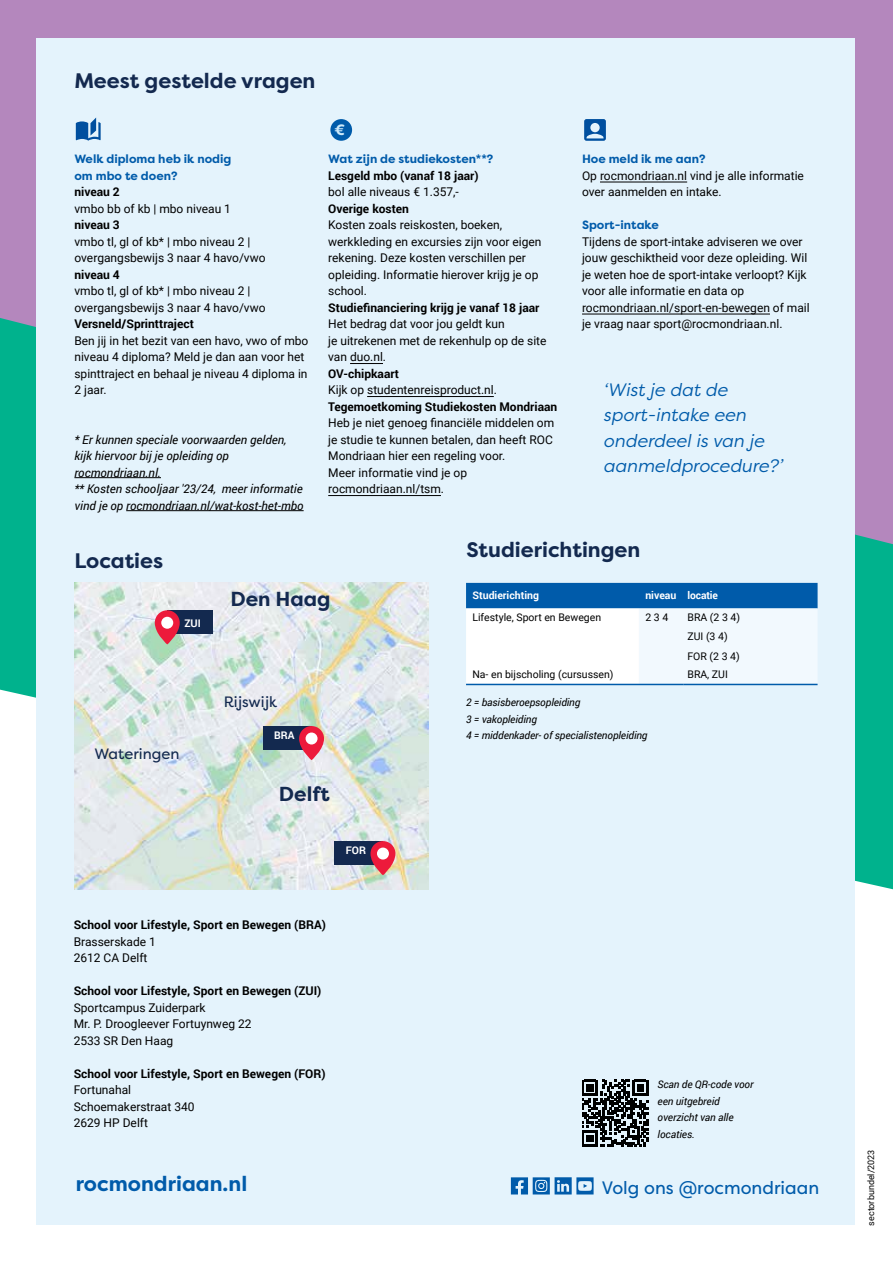
<style>
.page{position:relative;width:893px;height:1263px;background:#fff}
.page>*{position:absolute;margin:0;border:0;box-sizing:border-box;transform-origin:0 0}
.t1{font:700 21px "Filson Pro";color:#13294f}
.t2{font:700 21px "Filson Pro";color:#005baa}
.t3{font:700 20.25px "Filson Pro";color:#13294f}
.t4{font:italic 18px/25.5px "Filson Pro";color:#005baa}
.t5{font:18px "Filson Pro";color:#005baa}
.t6{font:15px "Filson Pro";color:#13294f}
.t7{font:700 15px "Filson Pro";color:#cce9fa}
.t8{font:12px/16.5px "Roboto";color:#000}
.t9{font:700 12px "Roboto";color:#000}
.t10{font:italic 12px/16.5px "Roboto";color:#000}
.t11{font:700 12px/16.5px "Filson Pro";color:#005baa}
.t12{font:italic 10.5px/16.5px "Roboto";letter-spacing:-.01em;color:#000}
.t13{font:10.5px/19.5px "Roboto";color:#000}
.t14{font:700 10.5px "Roboto";color:#fff}
.t15{font:9px "Roboto";color:#000}
</style>
<div class="page">
<div style="left:0;top:0;width:893px;height:574px;background:#b487bd"></div>
<svg style="left:0;top:318px;width:893px;height:571px;fill:#00b28d"></svg>
<div style="left:37px;top:38px;width:818px;height:1187px;background:#e4f3fc"></div>
<svg style="left:583px;top:1080px;width:65px;height:66px"></svg>
<svg style="left:511px;top:1177px;width:83px;height:17px"></svg>
<hr style="left:74px;top:477px;width:87px;height:1px;background:#000">
<hr style="left:126px;top:510px;width:178px;height:1px;background:#000">
<hr style="left:350px;top:363px;width:33px;height:1px;background:#000">
<hr style="left:367px;top:396px;width:127px;height:1px;background:#000">
<hr style="left:328px;top:495px;width:113px;height:1px;background:#000">
<hr style="left:600px;top:182px;width:87px;height:1px;background:#000">
<hr style="left:582px;top:314px;width:188px;height:1px;background:#000">
<img style="left:75px;top:583px;width:353px;height:306px">
<div style="left:167px;top:610px;width:46px;height:23px;background:#13294f"></div>
<div style="left:263px;top:726px;width:49px;height:23px;background:#13294f"></div>
<div style="left:335px;top:841px;width:48px;height:23px;background:#13294f"></div>
<svg style="left:155px;top:610px;width:25px;height:34px"></svg>
<div style="left:161px;top:617px;width:12px;height:12px;background:#fff;border-radius:50%"></div>
<svg style="left:299px;top:726px;width:25px;height:34px"></svg>
<div style="left:306px;top:732px;width:12px;height:12px;background:#fff;border-radius:50%"></div>
<svg style="left:370px;top:841px;width:25px;height:34px"></svg>
<div style="left:377px;top:847px;width:12px;height:12px;background:#fff;border-radius:50%"></div>
<svg style="left:466px;top:583px;width:352px;height:101px"></svg>
<hr style="left:466px;top:684px;width:173px;height:1px;background:#005baa">
<hr style="left:639px;top:684px;width:44px;height:1px;background:#005baa">
<hr style="left:683px;top:684px;width:135px;height:1px;background:#005baa">
<div style="left:330px;top:119px;width:22px;height:22px;background:#005baa;border-radius:50%"></div>
<svg style="left:584px;top:119px;width:22px;height:22px"></svg>
<svg style="left:76px;top:118px;width:25px;height:23px"></svg>
<h1 class="t1" style="left:74px;top:67px;width:243px">Meest gestelde vragen</h1>
<p class="t11" style="left:74px;top:151px;width:159px">Welk diploma heb ik nodig om mbo te doen?</p>
<p class="t9" style="left:74px;top:184px;width:47px">niveau 2</p>
<p class="t8" style="left:74px;top:200px;width:158px">vmbo bb of kb | mbo niveau 1</p>
<p class="t9" style="left:74px;top:217px;width:47px">niveau 3</p>
<p class="t8" style="left:74px;top:233px;width:193px">vmbo tl, gl of kb* | mbo niveau 2 | overgangsbewijs 3 naar 4 havo/vwo</p>
<p class="t9" style="left:74px;top:266px;width:47px">niveau 4</p>
<p class="t8" style="left:74px;top:282px;width:193px">vmbo tl, gl of kb* | mbo niveau 2 | overgangsbewijs 3 naar 4 havo/vwo</p>
<p class="t9" style="left:74px;top:316px;width:121px">Versneld/Sprinttraject</p>
<p class="t8" style="left:74px;top:332px;width:236px">Ben jij in het bezit van een havo, vwo of mbo niveau 4 diploma? Meld je dan aan voor het spinttraject en behaal je niveau 4 diploma in 2 jaar.</p>
<p class="t10" style="left:74px;top:431px;width:231px">* Er kunnen speciale voorwaarden gelden, kijk hiervoor bij je opleiding op rocmondriaan.nl.<br>** Kosten schooljaar '23/24, meer informatie vind je op rocmondriaan.nl/wat-kost-het-mbo</p>
<h1 class="t1" style="left:74px;top:547px;width:90px">Locaties</h1>
<p class="t7" style="left:334px;top:120px;width:12px">€</p>
<p class="t7" style="left:336px;top:122px;width:12px">€</p>
<p class="t11" style="left:328px;top:151px;width:167px">Wat zijn de studiekosten**?</p>
<p class="t9" style="left:328px;top:167px;width:152px">Lesgeld mbo (vanaf 18 jaar)</p>
<p class="t8" style="left:328px;top:183px;width:132px">bol alle niveaus € 1.357,-</p>
<p class="t9" style="left:328px;top:200px;width:82px">Overige kosten</p>
<p class="t8" style="left:328px;top:216px;width:215px">Kosten zoals reiskosten, boeken, werkkleding en excursies zijn voor eigen rekening. Deze kosten verschillen per opleiding. Informatie hierover krijg je op school.</p>
<p class="t9" style="left:328px;top:299px;width:213px">Studiefinanciering krijg je vanaf 18 jaar</p>
<p class="t8" style="left:328px;top:315px;width:220px">Het bedrag dat voor jou geldt kun<br>je uitrekenen met de rekenhulp op de site van duo.nl.</p>
<p class="t9" style="left:328px;top:365px;width:72px">OV-chipkaart</p>
<p class="t8" style="left:328px;top:381px;width:170px">Kijk op studentenreisproduct.nl.</p>
<p class="t9" style="left:328px;top:398px;width:231px">Tegemoetkoming Studiekosten Mondriaan</p>
<p class="t8" style="left:328px;top:414px;width:228px">Heb je niet genoeg financiële middelen om je studie te kunnen betalen, dan heeft ROC Mondriaan hier een regeling voor.<br>Meer informatie vind je op rocmondriaan.nl/tsm.</p>
<p class="t11" style="left:582px;top:151px;width:125px">Hoe meld ik me aan?</p>
<p class="t8" style="left:582px;top:167px;width:223px">Op rocmondriaan.nl vind je alle informatie over aanmelden en intake.</p>
<p class="t11" style="left:582px;top:217px;width:78px">Sport-intake</p>
<p class="t8" style="left:582px;top:233px;width:229px">Tijdens de sport-intake adviseren we over jouw geschiktheid voor deze opleiding. Wil je weten hoe de sport-intake verloopt? Kijk voor alle informatie en data op rocmondriaan.nl/sport-en-bewegen of mail je vraag naar sport@rocmondriaan.nl.</p>
<h3 class="t4" style="left:603px;top:376px;width:181px">‘Wist je dat de sport-intake een onderdeel is van je aanmeldprocedure?’</h3>
<h1 class="t1" style="left:466px;top:536px;width:176px">Studierichtingen</h1>
<p class="t14" style="left:184px;top:616px;width:18px">ZUI</p>
<h2 class="t3" style="left:230px;top:586px;width:102px">Den Haag</h2>
<p class="t6" style="left:94px;top:743px;width:87px">Wateringen</p>
<p class="t6" style="left:224px;top:692px;width:55px">Rijswijk</p>
<p class="t14" style="left:274px;top:728px;width:22px">BRA</p>
<h2 class="t3" style="left:279px;top:781px;width:52px">Delft</h2>
<p class="t14" style="left:346px;top:843px;width:22px">FOR</p>
<p class="t9" style="left:74px;top:916px;width:254px">School voor Lifestyle, Sport en Bewegen (BRA)</p>
<p class="t8" style="left:74px;top:933px;width:84px">Brasserskade 1<br>2612 CA Delft</p>
<p class="t9" style="left:74px;top:982px;width:249px">School voor Lifestyle, Sport en Bewegen (ZUI)</p>
<p class="t8" style="left:74px;top:999px;width:179px">Sportcampus Zuiderpark<br>Mr. P. Droogleever Fortuynweg 22<br>2533 SR Den Haag</p>
<p class="t9" style="left:74px;top:1065px;width:253px">School voor Lifestyle, Sport en Bewegen (FOR)</p>
<p class="t8" style="left:74px;top:1081px;width:122px">Fortunahal<br>Schoemakerstraat 340<br>2629 HP Delft</p>
<p class="t14" style="left:472px;top:587px;width:68px">Studierichting</p>
<p class="t14" style="left:645px;top:587px;width:74px">niveau locatie</p>
<p class="t13" style="left:472px;top:607px;width:130px">Lifestyle, Sport en Bewegen</p>
<p class="t13" style="left:645px;top:607px;width:24px">2 3 4</p>
<p class="t13" style="left:687px;top:607px;width:54px">BRA (2 3 4)<br>ZUI (3 4)<br>FOR (2 3 4)</p>
<p class="t13" style="left:472px;top:664px;width:143px">Na- en bijscholing (cursussen)</p>
<p class="t13" style="left:687px;top:664px;width:42px">BRA, ZUI</p>
<p class="t12" style="left:466px;top:694px;width:183px">2 = basisberoepsopleiding<br>3 = vakopleiding<br>4 = middenkader- of specialistenopleiding</p>
<p class="t12" style="left:658px;top:1076px;width:97px">Scan de QR-code voor een uitgebreid overzicht van alle locaties.</p>
<h1 class="t2" style="left:76px;top:1170px;width:173px">rocmondriaan.nl</h1>
<h3 class="t5" style="left:602px;top:1175px;width:219px">Volg ons @rocmondriaan</h3>
<p class="t15" style="left:865px;top:1225px;width:78px;rotate:-90deg">sectorbundel/2023</p>
</div>
